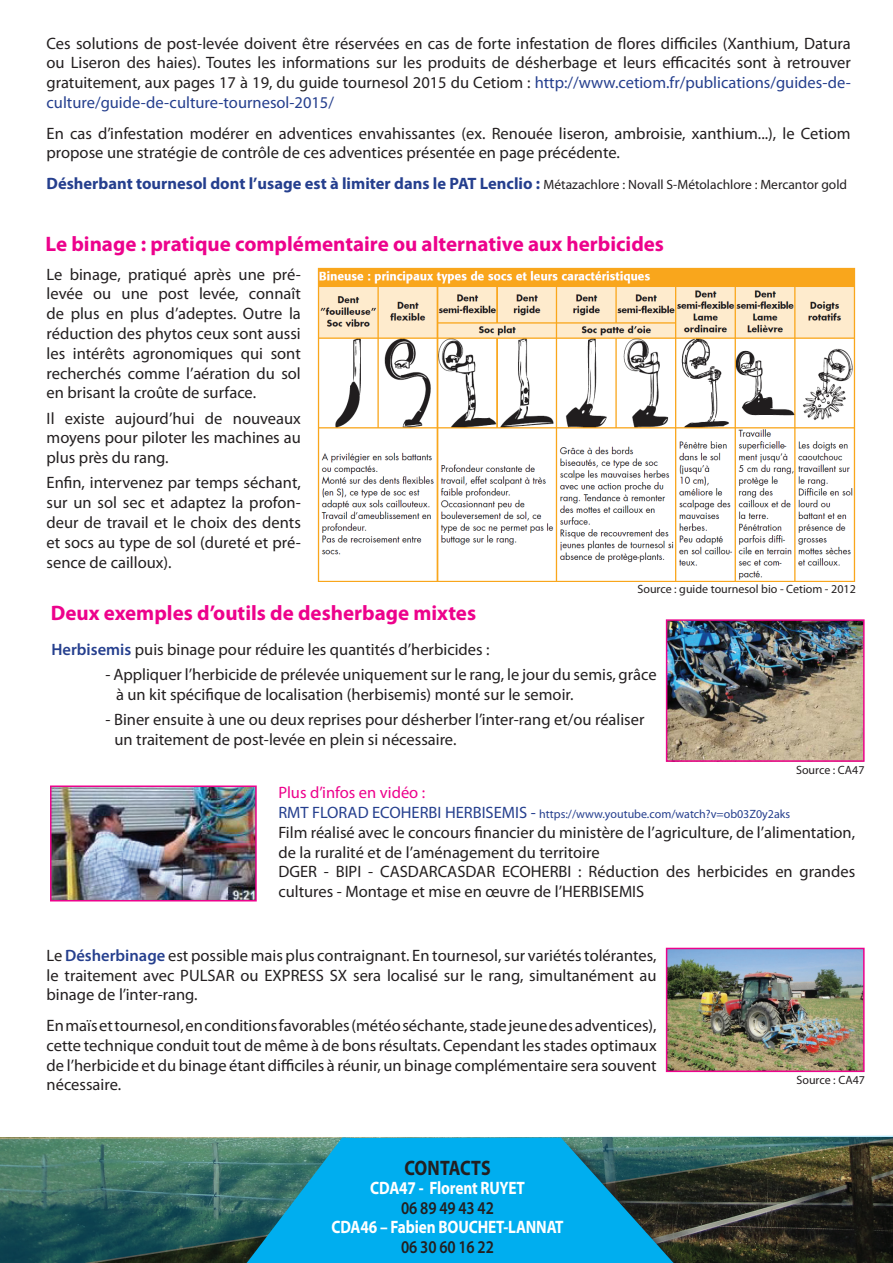
<style>
.page{position:relative;width:893px;height:1263px;background:#fff}
.page>*{position:absolute;margin:0;border:0;box-sizing:border-box;transform-origin:0 0}
.t1{font:700 21px "Myriad Pro";color:#ed028c}
.t2{font:700 21px "Myriad Pro";color:#231f20;scale:.85 1}
.t3{font:700 18px "Myriad Pro";letter-spacing:-.01em;color:#fff;scale:.85 1}
.t4{font:600 18px "Myriad Pro";letter-spacing:-.01em;color:#231f20;scale:.85 1}
.t5{font:16.5px/19.8px "Myriad Pro";color:#231f20;text-align:justify}
.t6{font:700 16.5px "Myriad Pro";color:#253f8e}
.t7{font:16.5px "Myriad Pro";color:#ed028c}
.t8{font:12px "Myriad Pro";color:#253f8e}
.t9{font:12px "Myriad Pro";color:#231f20}
.s1{color:#253f8e}
.s2{font-weight:400;font-size:13.5px;color:#231f20}
.s3{font-weight:600;color:#253f8e}
.s4{font-size:16.5px}
</style>
<div class="page">
<svg style="left:0;top:1135px;width:893px;height:128px;background:#3b584d"></svg>
<div style="left:246px;top:1139px;width:449px;height:124px;background:#231f20;opacity:.75"></div>
<svg style="left:247px;top:1137px;width:427px;height:126px;background:#0f9ac9"></svg>
<img style="left:317px;top:267px;width:538px;height:314px">
<img style="left:669px;top:622px;width:193px;height:137px">
<div style="left:666px;top:619px;width:199px;height:143px;border:2px solid #ed028c"></div>
<img style="left:53px;top:788px;width:201px;height:110px">
<div style="left:50px;top:785px;width:207px;height:116px;border:2px solid #ed028c"></div>
<img style="left:669px;top:951px;width:193px;height:118px">
<div style="left:666px;top:948px;width:199px;height:124px;border:2px solid #ed028c"></div>
<p class="t5" style="left:47px;top:33px;width:806px">Ces solutions de post-levée doivent être réservées en cas de forte infestation de flores difficiles (Xanthium, Datura ou Liseron des haies). Toutes les informations sur les produits de désherbage et leurs efficacités sont à retrouver gratuitement, aux pages 17 à 19, du guide tournesol 2015 du Cetiom : <span class="s1">http://www.cetiom.fr/publications/guides-de&shy;culture/guide-de-culture-tournesol-2015/</span></p>
<p class="t5" style="left:47px;top:123px;width:806px">En cas d’infestation modérer en adventices envahissantes (ex. Renouée liseron, ambroisie, xanthium...), le Cetiom propose une stratégie de contrôle de ces adventices présentée en page précédente.</p>
<p class="t6" style="left:47px;top:173px;width:802px">Désherbant tournesol dont l’usage est à limiter dans le PAT Lenclio : <span class="s2">Métazachlore : Novall S-Métolachlore : Mercantor gold</span></p>
<p class="t1" style="left:45px;top:231px;width:620px">Le binage : pratique complémentaire ou alternative aux herbicides</p>
<p class="t5" style="left:47px;top:264px;width:256px">Le binage, pratiqué après une pré&shy;levée ou une post levée, connaît de plus en plus d’adeptes. Outre la réduction des phytos ceux sont aussi les intérêts agronomiques qui sont recherchés comme l’aération du sol en brisant la croûte de surface.</p>
<p class="t5" style="left:47px;top:408px;width:256px">Il existe aujourd’hui de nouveaux moyens pour piloter les machines au plus près du rang.</p>
<p class="t5" style="left:47px;top:473px;width:256px">Enfin, intervenez par temps séchant, sur un sol sec et adaptez la profon&shy;deur de travail et le choix des dents et socs au type de sol (dureté et pré&shy;sence de cailloux).</p>
<p class="t1" style="left:51px;top:599px;width:427px">Deux exemples d’outils de desherbage mixtes</p>
<p class="t9" style="left:637px;top:581px;width:220px">Source : guide tournesol bio - Cetiom - 2012</p>
<p class="t5" style="left:52px;top:639px;width:440px"><span class="s3">Herbisemis</span> puis binage pour réduire les quantités d’herbicides :</p>
<p class="t5" style="left:116px;top:664px;width:542px;text-indent:-10px">- Appliquer l’herbicide de prélevée uniquement sur le rang, le jour du semis, grâce à un kit spécifique de localisation (herbisemis) monté sur le semoir.</p>
<p class="t5" style="left:114px;top:709px;width:531px;text-indent:-9px">- Biner ensuite à une ou deux reprises pour désherber l’inter-rang et/ou réaliser un traitement de post-levée en plein si nécessaire.</p>
<p class="t9" style="left:796px;top:762px;width:70px">Source : CA47</p>
<p class="t7" style="left:278px;top:782px;width:148px">Plus d’infos en vidéo :</p>
<p class="t8" style="left:278px;top:807px;width:513px"><span class="s4">RMT FLORAD ECOHERBI HERBISEMIS -</span> https://www.youtube.com/watch?v=ob03Z0y2aks</p>
<p class="t5" style="left:278px;top:822px;width:578px;text-align:left">Film réalisé avec le concours financier du ministère de l’agriculture, de l’alimentation, de la ruralité et de l’aménagement du territoire<br>DGER - BIPI - CASDARCASDAR ECOHERBI : Réduction des herbicides en grandes cultures - Montage et mise en œuvre de l’HERBISEMIS</p>
<p class="t5" style="left:47px;top:945px;width:612px">Le <span class="s3">Désherbinage</span> est possible mais plus contraignant. En tournesol, sur variétés tolérantes, le traitement avec PULSAR ou EXPRESS SX sera localisé sur le rang, simultanément au binage de l’inter-rang.</p>
<p class="t5" style="left:47px;top:1015px;width:612px">En maïs et tournesol, en conditions favorables (météo séchante, stade jeune des adventices), cette technique conduit tout de même à de bons résultats. Cependant les stades optimaux de l’herbicide et du binage étant difficiles à réunir, un binage complémentaire sera souvent nécessaire.</p>
<p class="t2" style="left:404px;top:1154px;width:55px">Contact</p>
<p class="t2" style="left:481px;top:1154px;width:13px">s</p>
<p class="t3" style="left:370px;top:1176px;width:184px">CDA47 - Florent RUYET</p>
<p class="t4" style="left:401px;top:1196px;width:111px">06 89 49 43 42</p>
<p class="t3" style="left:331px;top:1215px;width:275px">CDA46 – Fabien BOUCHET-LANNAT</p>
<p class="t4" style="left:401px;top:1235px;width:111px">06 30 60 16 22</p>
<p class="t9" style="left:796px;top:1072px;width:70px">Source : CA47</p>
</div>
